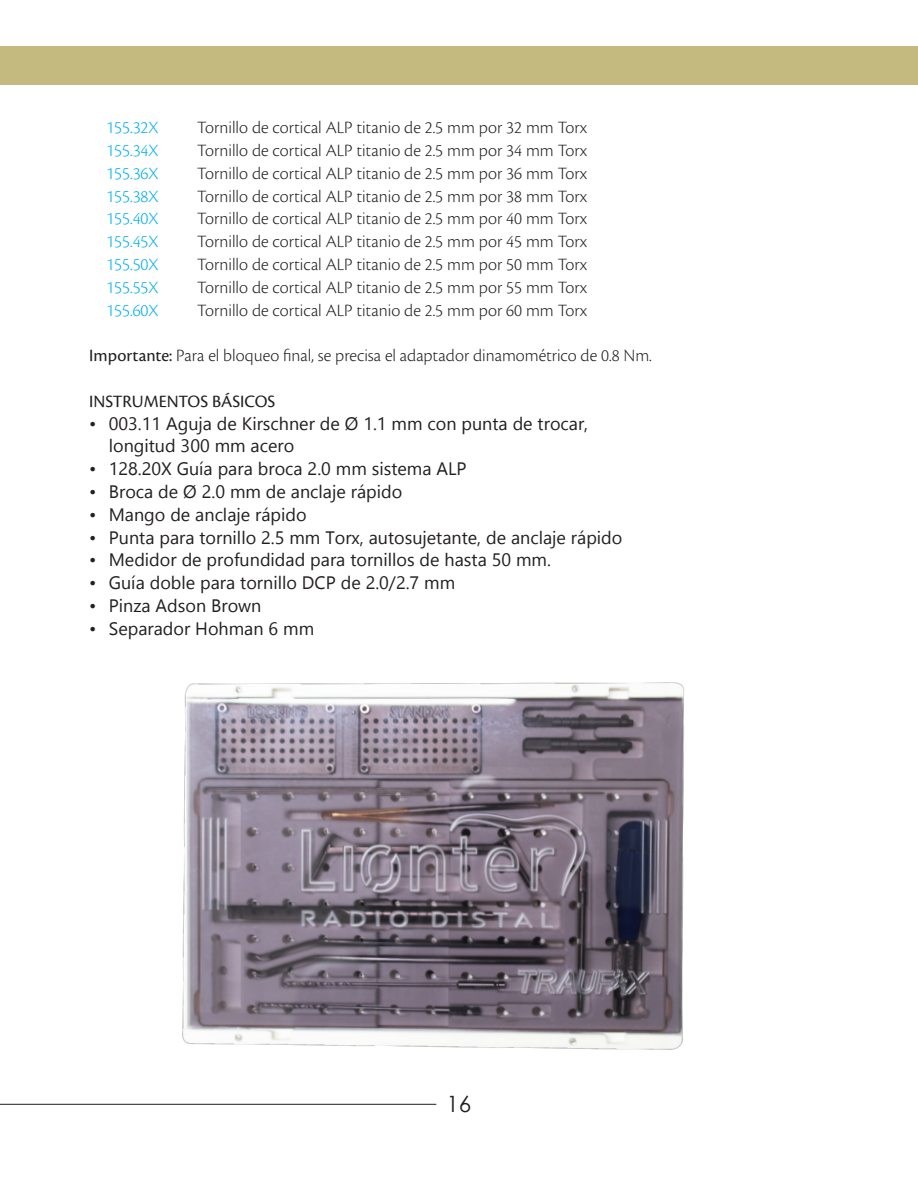
<style>
.page{position:relative;width:918px;height:1188px;background:#fff}
.page>*{position:absolute;margin:0;border:0;box-sizing:border-box;transform-origin:0 0}
.t1{font:22.5px "Century Gothic";color:#231f20}
.t2{font:300 18px "Cronos Pro";color:#231f20}
.sinsangria{font:18px "Gadugi";color:#231f20}
.t3{font:300 18px "Cronos Pro";color:#00aeef}
.sinsangria-2{font:18px "Cronos Pro";color:#231f20}
.s1{font-weight:400}
</style>
<div class="page">
<div style="left:0;top:46px;width:918px;height:39px;background:#c4ba80"></div>
<hr style="left:0;top:1104px;width:436px;height:1px;background:#231f20">
<img style="left:182px;top:682px;width:502px;height:368px">
<p class="t3" style="left:106px;top:117px;width:54px">155.32X</p>
<p class="t2" style="left:197px;top:117px;width:392px">Tornillo de cortical ALP titanio de 2.5 mm por 32 mm Torx</p>
<p class="t3" style="left:106px;top:140px;width:54px">155.34X</p>
<p class="t2" style="left:197px;top:140px;width:392px">Tornillo de cortical ALP titanio de 2.5 mm por 34 mm Torx</p>
<p class="t3" style="left:106px;top:163px;width:54px">155.36X</p>
<p class="t2" style="left:197px;top:163px;width:392px">Tornillo de cortical ALP titanio de 2.5 mm por 36 mm Torx</p>
<p class="t3" style="left:106px;top:186px;width:54px">155.38X</p>
<p class="t2" style="left:197px;top:186px;width:392px">Tornillo de cortical ALP titanio de 2.5 mm por 38 mm Torx</p>
<p class="t3" style="left:106px;top:208px;width:54px">155.40X</p>
<p class="t2" style="left:197px;top:208px;width:392px">Tornillo de cortical ALP titanio de 2.5 mm por 40 mm Torx</p>
<p class="t3" style="left:106px;top:231px;width:54px">155.45X</p>
<p class="t2" style="left:197px;top:231px;width:392px">Tornillo de cortical ALP titanio de 2.5 mm por 45 mm Torx</p>
<p class="t3" style="left:106px;top:254px;width:54px">155.50X</p>
<p class="t2" style="left:197px;top:254px;width:392px">Tornillo de cortical ALP titanio de 2.5 mm por 50 mm Torx</p>
<p class="t3" style="left:106px;top:277px;width:54px">155.55X</p>
<p class="t2" style="left:197px;top:277px;width:392px">Tornillo de cortical ALP titanio de 2.5 mm por 55 mm Torx</p>
<p class="t3" style="left:106px;top:300px;width:54px">155.60X</p>
<p class="t2" style="left:197px;top:300px;width:392px">Tornillo de cortical ALP titanio de 2.5 mm por 60 mm Torx</p>
<p class="t2" style="left:89px;top:345px;width:564px"><span class="s1">Importante:</span> Para el bloqueo final, se precisa el adaptador dinamométrico de 0.8 Nm.</p>
<p class="sinsangria-2" style="left:89px;top:391px;width:188px">INSTRUMENTOS BÁSICOS</p>
<p class="sinsangria" style="left:89px;top:412px;width:500px">• 003.11 Aguja de Kirschner de Ø 1.1 mm con punta de trocar,</p>
<p class="sinsangria" style="left:109px;top:435px;width:187px">longitud 300 mm acero</p>
<p class="sinsangria" style="left:89px;top:458px;width:379px">• 128.20X Guía para broca 2.0 mm sistema ALP</p>
<p class="sinsangria" style="left:89px;top:481px;width:315px">• Broca de Ø 2.0 mm de anclaje rápido</p>
<p class="sinsangria" style="left:89px;top:504px;width:219px">• Mango de anclaje rápido</p>
<p class="sinsangria" style="left:89px;top:526px;width:535px">• Punta para tornillo 2.5 mm Torx, autosujetante, de anclaje rápido</p>
<p class="sinsangria" style="left:89px;top:549px;width:463px">• Medidor de profundidad para tornillos de hasta 50 mm.</p>
<p class="sinsangria" style="left:89px;top:572px;width:367px">• Guía doble para tornillo DCP de 2.0/2.7 mm</p>
<p class="sinsangria" style="left:89px;top:595px;width:174px">• Pinza Adson Brown</p>
<p class="sinsangria" style="left:89px;top:618px;width:226px">• Separador Hohman 6 mm</p>
<p class="t1" style="left:447px;top:1088px;width:26px">16</p>
</div>
